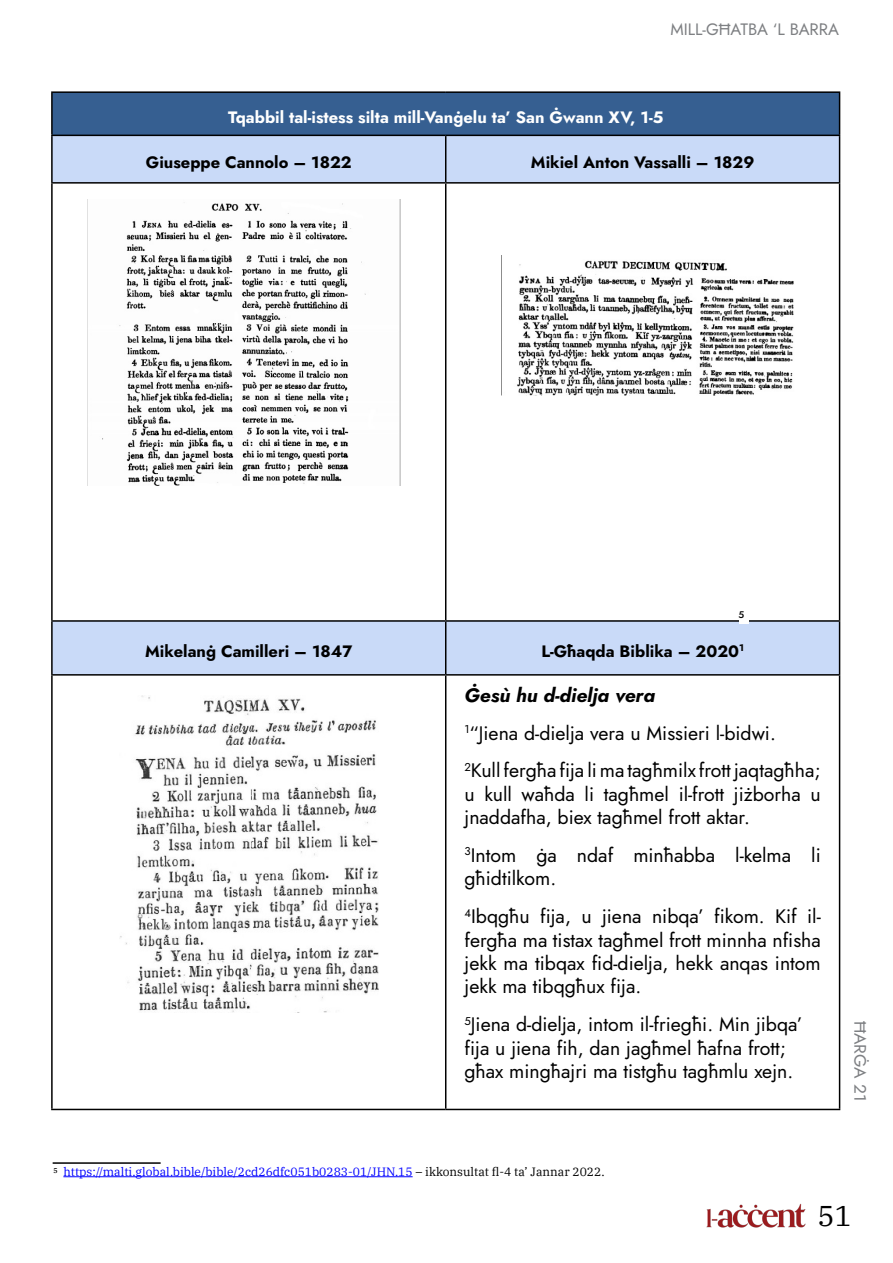
<style>
.page{position:relative;width:893px;height:1263px;background:#fff}
.page>*{position:absolute;margin:0;border:0;box-sizing:border-box;transform-origin:0 0}
.t1{font:28.5px "IBM Plex Serif";color:#000}
.t2{font:19.5px/23.4px "Jost";color:#000}
.t3{font:700 16.5px "Jost";color:#000}
.t4{font:700 16.5px "Jost";color:#fff}
.t5{font:16.5px "Jost";color:#7e8083}
.t6{font:16.5px "Jost";color:#7e8083;scale:1.05 1}
.t7{font:12px "IBM Plex Serif";color:#00f}
.t8{font:500 9.6px "Jost";color:#000}
.t9{font:500 7.05px "IBM Plex Serif";color:#000}
.s1{font-weight:700;font-style:italic}
.s2{color:#000}
</style>
<div class="page">
<img style="left:706px;top:1203px;width:100px;height:25px">
<div style="left:52px;top:92px;width:788px;height:43px;background:#365f91"></div>
<svg style="left:53px;top:136px;width:786px;height:538px"></svg>
<hr style="left:51px;top:91px;width:395px;height:2px;background:#000">
<hr style="left:51px;top:93px;width:2px;height:42px;background:#000">
<hr style="left:446px;top:91px;width:394px;height:2px;background:#000">
<hr style="left:839px;top:93px;width:1px;height:42px;background:#000">
<hr style="left:51px;top:135px;width:395px;height:1px;background:#000">
<hr style="left:51px;top:136px;width:2px;height:46px;background:#000">
<hr style="left:446px;top:135px;width:394px;height:1px;background:#000">
<hr style="left:445px;top:136px;width:1px;height:46px;background:#000">
<hr style="left:839px;top:136px;width:1px;height:46px;background:#000">
<hr style="left:51px;top:182px;width:395px;height:2px;background:#000">
<hr style="left:51px;top:184px;width:2px;height:436px;background:#000">
<hr style="left:446px;top:182px;width:394px;height:2px;background:#000">
<hr style="left:445px;top:184px;width:1px;height:436px;background:#000">
<hr style="left:839px;top:184px;width:1px;height:436px;background:#000">
<hr style="left:51px;top:620px;width:395px;height:2px;background:#000">
<hr style="left:51px;top:622px;width:2px;height:52px;background:#000">
<hr style="left:446px;top:620px;width:394px;height:2px;background:#000">
<hr style="left:445px;top:622px;width:1px;height:52px;background:#000">
<hr style="left:839px;top:622px;width:1px;height:52px;background:#000">
<hr style="left:51px;top:674px;width:395px;height:2px;background:#000">
<hr style="left:51px;top:676px;width:2px;height:433px;background:#000">
<hr style="left:446px;top:674px;width:394px;height:2px;background:#000">
<hr style="left:445px;top:676px;width:1px;height:433px;background:#000">
<hr style="left:839px;top:676px;width:1px;height:433px;background:#000">
<hr style="left:51px;top:1109px;width:395px;height:1px;background:#000">
<hr style="left:446px;top:1109px;width:394px;height:1px;background:#000">
<hr style="left:53px;top:1162px;width:108px;height:2px;background:#000">
<hr style="left:63px;top:1176px;width:350px;height:1px;background:#00f">
<img style="left:120px;top:695px;width:258px;height:317px">
<img style="left:87px;top:200px;width:313px;height:286px">
<img style="left:502px;top:256px;width:313px;height:139px">
<div style="left:739px;top:606px;width:10px;height:18px;background:#fff"></div>
<p class="t5" style="left:670px;top:18px;width:170px">MILL-GĦATBA ‘L BARRA</p>
<p class="t4" style="left:228px;top:106px;width:437px">Tqabbil tal-istess silta mill-Vanġelu ta’ San Ġwann XV, 1-5</p>
<p class="t3" style="left:146px;top:151px;width:207px">Giuseppe Cannolo – 1822</p>
<p class="t3" style="left:531px;top:151px;width:225px">Mikiel Anton Vassalli – 1829</p>
<p class="t8" style="left:739px;top:608px;width:7px">5</p>
<p class="t3" style="left:145px;top:640px;width:209px">Mikelanġ Camilleri – 1847</p>
<p class="t3" style="left:541px;top:640px;width:204px">L-Għaqda Biblika – 2020<sup>1</sup></p>
<p class="t2" style="left:464px;top:676px;width:358px;line-height:37.8px"><span class="s1">Ġesù hu d-dielja vera<br></span><sup>1</sup>“Jiena d-dielja vera u Missieri l-bidwi.<br><sup>2</sup>Kull fergħa fija li ma tagħmilx frott jaqtagħha;</p>
<p class="t2" style="left:464px;top:782px;width:358px">u kull waħda li tagħmel il-frott jiżborha u jnaddafha, biex tagħmel frott aktar.</p>
<p class="t2" style="left:464px;top:844px;width:358px"><sup>3</sup>Intom ġa ndaf minħabba l-kelma li għidtilkom.</p>
<p class="t2" style="left:464px;top:905px;width:358px;text-align:justify"><sup>4</sup>Ibqgħu fija, u jiena nibqa’ fikom. Kif il&shy;fergħa ma tistax tagħmel frott minnha nfisha jekk ma tibqax fid-dielja, hekk anqas intom jekk ma tibqgħux fija.</p>
<p class="t2" style="left:464px;top:1013px;width:339px"><sup>5</sup>Jiena d-dielja, intom il-friegħi. Min jibqa’ fija u jiena fih, dan jagħmel ħafna frott; għax mingħajri ma tistgħu tagħmlu xejn.</p>
<p class="t7" style="left:63px;top:1162px;width:543px">https://malti.global.bible/bible/2cd26dfc051b0283-01/JHN.15 <span class="s2">– ikkonsultat fl-4 ta’ Jannar 2022.</span></p>
<p class="t9" style="left:53px;top:1165px;width:6px">5</p>
<p class="t6" style="left:871px;top:1021px;width:78px;rotate:90deg">ĦARĠA 21</p>
<h1 class="t1" style="left:818px;top:1194px;width:36px">51</h1>
</div>
